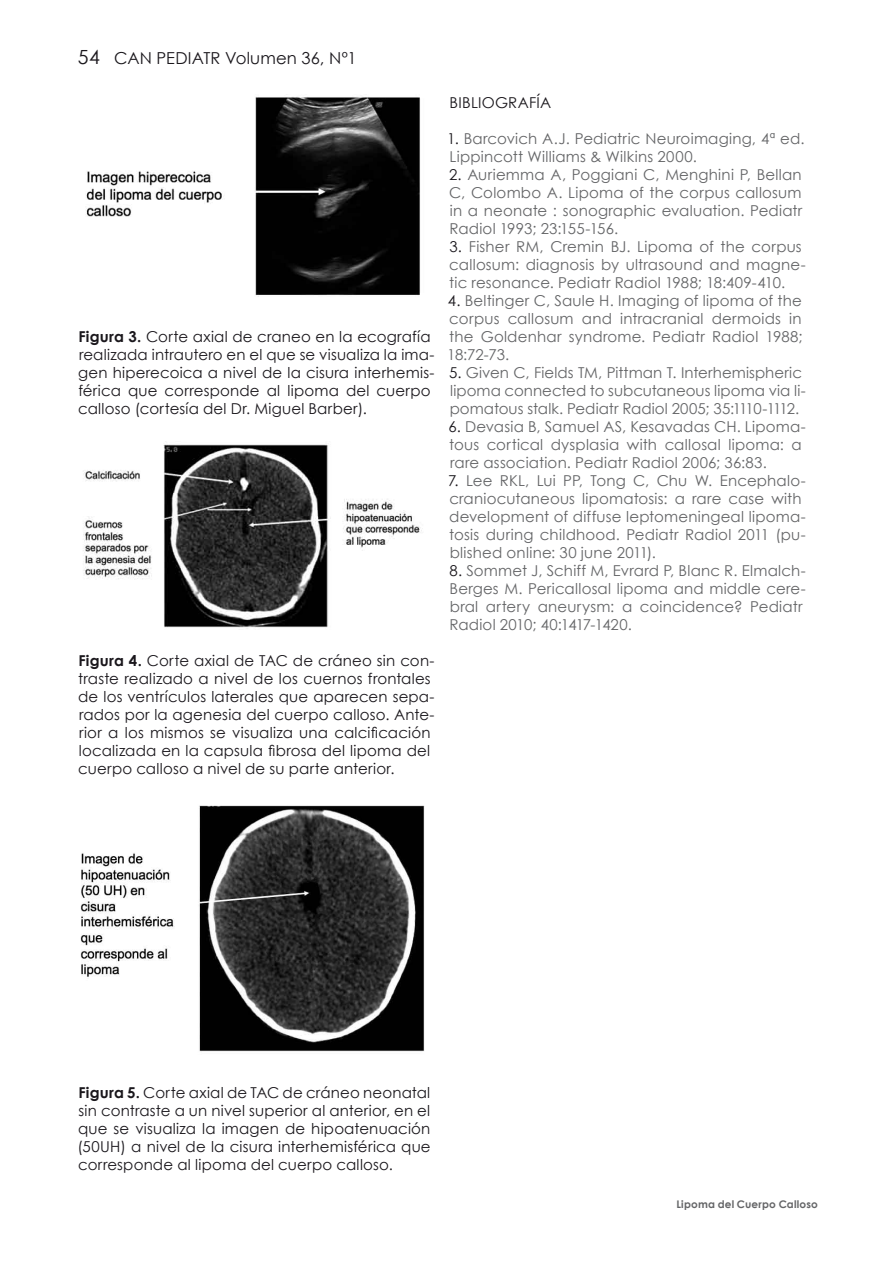
<style>
.page{position:relative;width:893px;height:1263px;background:#fff}
.page>*{position:absolute;margin:0;border:0;box-sizing:border-box;transform-origin:0 0}
.t1{font:16.5px "Century Gothic";letter-spacing:.005em;color:#1a171c}
.t2{font:15px/18px "Century Gothic";letter-spacing:.01em;color:#646567}
.t3{font:15px/18px "Century Gothic";letter-spacing:.01em;color:#1a171c}
.t4{font:700 10.5px "Century Gothic";letter-spacing:.015em;color:#646567}
.s1{font-size:19.5px}
.s2{font-weight:700}
.s3{color:#1a171c}
</style>
<div class="page">
<img style="left:86px;top:97px;width:334px;height:200px">
<img style="left:83px;top:441px;width:339px;height:188px">
<img style="left:80px;top:805px;width:345px;height:247px">
<p class="t1" style="left:78px;top:48px;width:280px"><span class="s1">54</span> CAN PEDIATR Volumen 36, Nº1</p>
<p class="t3" style="left:78px;top:327px;width:358px"><span class="s2">Figura 3.</span> Corte axial de craneo en la ecografía realizada intrautero en el que se visualiza la ima&shy;gen hiperecoica a nivel de la cisura interhemis&shy;férica que corresponde al lipoma del cuerpo calloso (cortesía del Dr. Miguel Barber).</p>
<p class="t3" style="left:78px;top:651px;width:358px"><span class="s2">Figura 4.</span> Corte axial de TAC de cráneo sin con&shy;traste realizado a nivel de los cuernos frontales de los ventrículos laterales que aparecen sepa&shy;rados por la agenesia del cuerpo calloso. Ante&shy;rior a los mismos se visualiza una calcificación localizada en la capsula fibrosa del lipoma del cuerpo calloso a nivel de su parte anterior.</p>
<p class="t3" style="left:450px;top:93px;width:103px">BIBLIOGRAFÍA</p>
<p class="t2" style="left:447px;top:129px;width:359px"><span class="s3">1.</span> Barcovich A.J. Pediatric Neuroimaging, 4ª ed.<br>Lippincott Williams &amp; Wilkins 2000.</p>
<p class="t2" style="left:449px;top:165px;width:355px;text-align:justify"><span class="s3">2.</span> Auriemma A, Poggiani C, Menghini P, Bellan C, Colombo A. Lipoma of the corpus callosum in a neonate : sonographic evaluation. Pediatr Radiol 1993; 23:155-156.</p>
<p class="t2" style="left:449px;top:237px;width:358px"><span class="s3">3.</span> Fisher RM, Cremin BJ. Lipoma of the corpus callosum: diagnosis by ultrasound and magne&shy;tic resonance. Pediatr Radiol 1988; 18:409-410.</p>
<p class="t2" style="left:447px;top:291px;width:357px;text-align:justify"><span class="s3">4.</span> Beltinger C, Saule H. Imaging of lipoma of the corpus callosum and intracranial dermoids in the Goldenhar syndrome. Pediatr Radiol 1988; 18:72-73.</p>
<p class="t2" style="left:449px;top:363px;width:358px"><span class="s3">5.</span> Given C, Fields TM, Pittman T. Interhemispheric lipoma connected to subcutaneous lipoma via li&shy;pomatous stalk. Pediatr Radiol 2005; 35:1110-1112.</p>
<p class="t2" style="left:448px;top:417px;width:359px"><span class="s3">6.</span> Devasia B, Samuel AS, Kesavadas CH. Lipoma&shy;tous cortical dysplasia with callosal lipoma: a rare association. Pediatr Radiol 2006; 36:83.</p>
<p class="t2" style="left:448px;top:471px;width:359px"><span class="s3">7.</span> Lee RKL, Lui PP, Tong C, Chu W. Encephalo&shy;craniocutaneous lipomatosis: a rare case with development of diffuse leptomeningeal lipoma&shy;tosis during childhood. Pediatr Radiol 2011 (pu&shy;blished online: 30 june 2011).</p>
<p class="t2" style="left:450px;top:561px;width:358px"><span class="s3">8.</span> Sommet J, Schiff M, Evrard P, Blanc R. Elmalch-Berges M. Pericallosal lipoma and middle cere&shy;bral artery aneurysm: a coincidence? Pediatr Radiol 2010; 40:1417-1420.</p>
<p class="t3" style="left:77px;top:1083px;width:355px;text-align:justify"><span class="s2">Figura 5.</span> Corte axial de TAC de cráneo neonatal sin contraste a un nivel superior al anterior, en el que se visualiza la imagen de hipoatenuación (50UH) a nivel de la cisura interhemisférica que corresponde al lipoma del cuerpo calloso.</p>
<p class="t4" style="left:676px;top:1197px;width:143px">Lipoma del Cuerpo Calloso</p>
</div>
